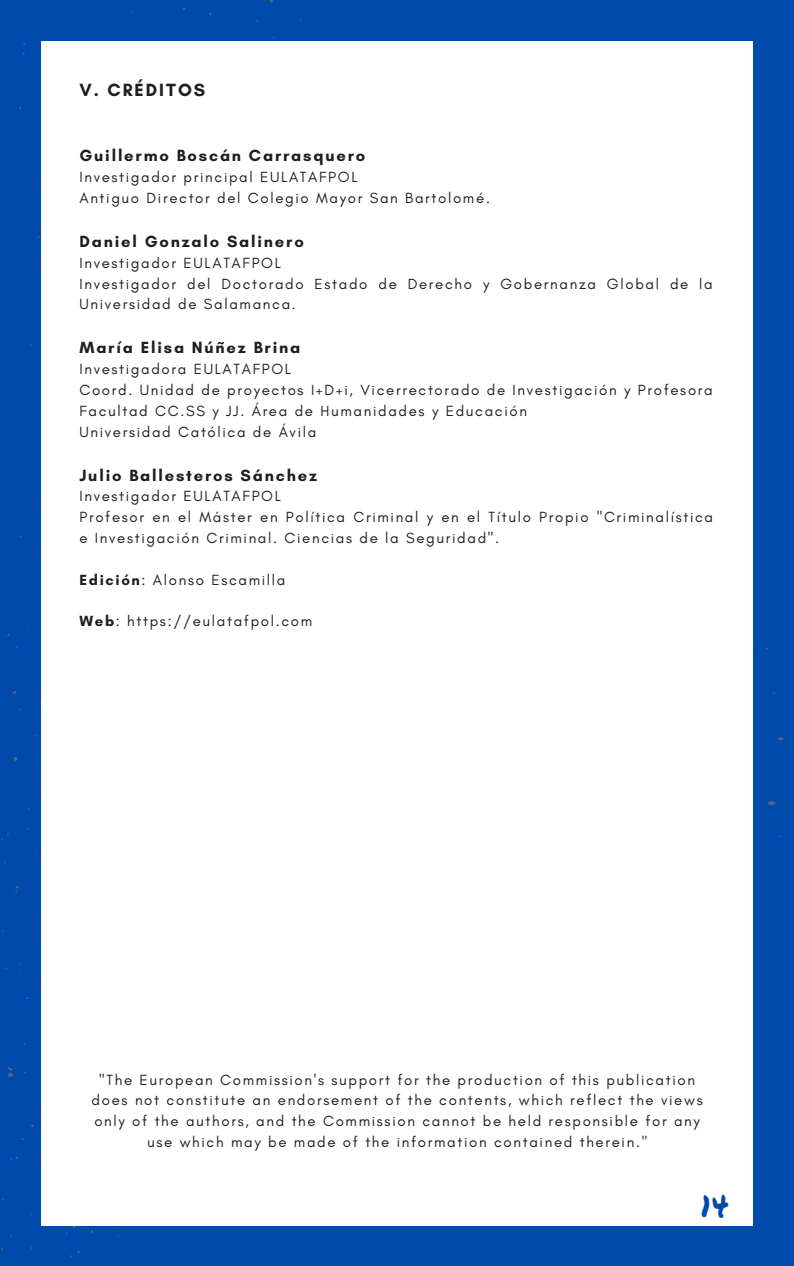
<style>
.page{position:relative;width:794px;height:1266px;background:#fff}
.page>*{position:absolute;margin:0;border:0;box-sizing:border-box;transform-origin:0 0}
.t1{font:30px "Permanent Marker";color:#004aad}
.t2{font:700 18px "Glacial Indifference";letter-spacing:.11em;color:#1e1e1e}
.t3{font:700 16.5px "Glacial Indifference";letter-spacing:.11em;color:#1e1e1e}
.t4{font:15px/20.9px "Glacial Indifference";letter-spacing:.11em;color:#1e1e1e}
.s1{font-weight:700}
</style>
<div class="page">
<div style="left:0;top:0;width:793px;height:1266px;background:#004aad"></div>
<div style="left:41px;top:41px;width:711px;height:1184px;background:#fff"></div>
<p class="t2" style="left:79px;top:79px;width:127px">V. CRÉDITOS</p>
<p class="t3" style="left:79px;top:146px;width:287px">Guillermo Boscán Carrasquero</p>
<p class="t4" style="left:79px;top:167px;width:412px">Investigador principal EULATAFPOL<br>Antiguo Director del Colegio Mayor San Bartolomé.</p>
<p class="t3" style="left:79px;top:231px;width:226px">Daniel Gonzalo Salinero</p>
<p class="t4" style="left:79px;top:252px;width:634px">Investigador EULATAFPOL<br>Investigador del Doctorado Estado de Derecho y Gobernanza Global de la<br>Universidad de Salamanca.</p>
<p class="t3" style="left:79px;top:338px;width:222px">María Elisa Núñez Brina</p>
<p class="t4" style="left:79px;top:358px;width:634px">Investigadora EULATAFPOL<br>Coord. Unidad de proyectos I+D+i, Vicerrectorado de Investigación y Profesora Facultad CC.SS y JJ. Área de Humanidades y Educación<br>Universidad Católica de Ávila</p>
<p class="t3" style="left:79px;top:465px;width:239px">Julio Ballesteros Sánchez</p>
<p class="t4" style="left:79px;top:486px;width:635px">Investigador EULATAFPOL<br>Profesor en el Máster en Política Criminal y en el Título Propio "Criminalí stica e Investigación Criminal. Ciencias de la Seguridad".</p>
<p class="t4" style="left:79px;top:569px;width:207px"><span class="s1">Edición</span>: Alonso Escamilla</p>
<p class="t4" style="left:79px;top:611px;width:234px"><span class="s1">Web</span>: https://eulatafpol.com</p>
<p class="t4" style="left:92px;top:1069px;width:612px;text-align:center">"The European Commission's support for the production of this publication does not constitute an endorsement of the contents, which reflect the views only of the authors, and the Commission cannot be held responsible for any use which may be made of the information contained therein."</p>
<h1 class="t1" style="left:700px;top:1183px;width:29px">14</h1>
</div>
